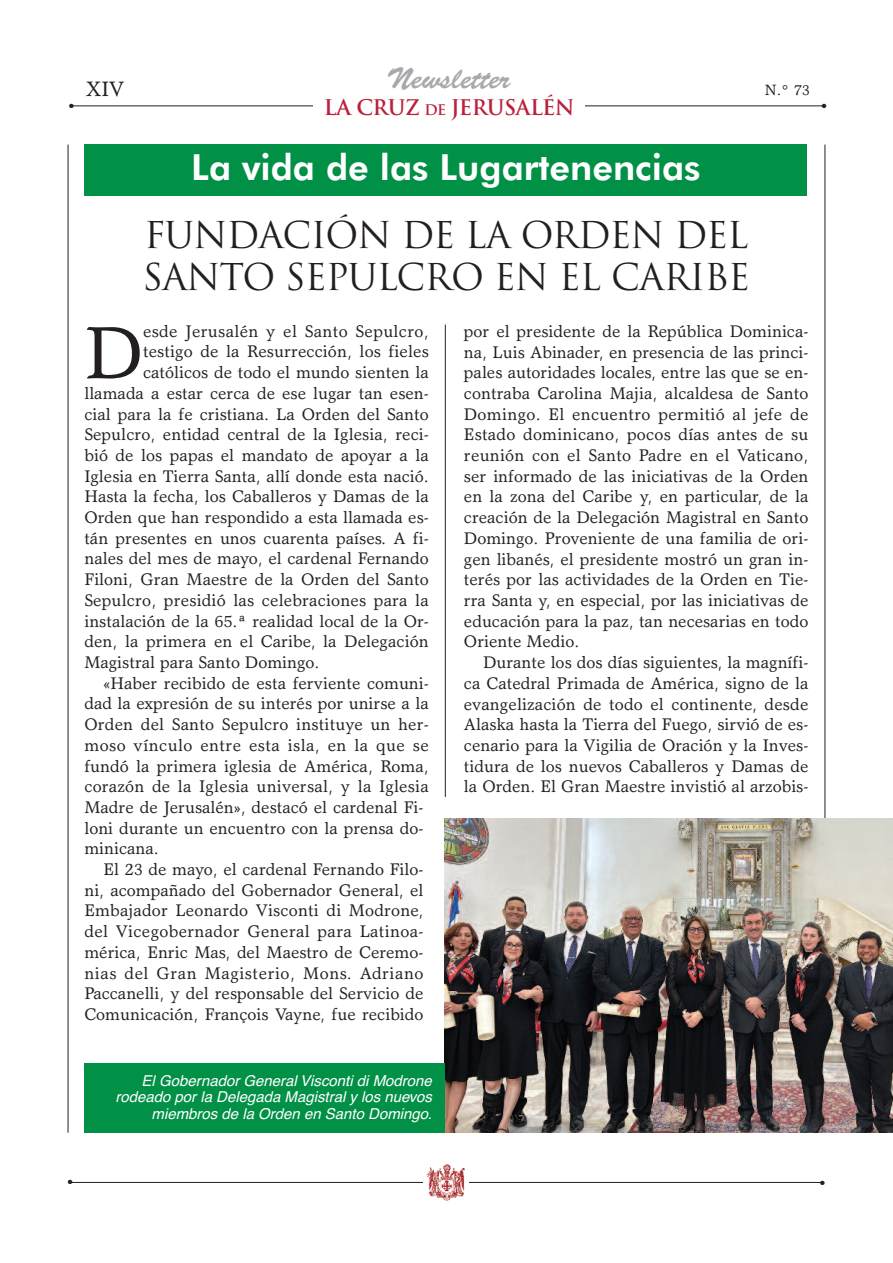
<style>
.page{position:relative;width:893px;height:1263px;background:#fff}
.page>*{position:absolute;margin:0;border:0;box-sizing:border-box;transform-origin:0 0}
.t1{font:74.55px "Garth Graphic";color:#231f20}
.t2{font:36px/42px "Trajan";letter-spacing:-.025em;color:#231f20}
.t3{font:800 36px "Futura BT";color:#fff}
.t4{font:30px "Brush Script";color:#a8a9ad}
.t5{font:700 21px "Trajan";letter-spacing:-.025em;color:#bb1f39}
.t6{font:21px "Garth Graphic";color:#231f20}
.t7{font:16.95px/20.7px "Garth Graphic";color:#231f20;text-align:justify}
.t8{font:16.95px "Garth Graphic";letter-spacing:.02em;color:#231f20}
.t9{font:16.95px "Garth Graphic";letter-spacing:.025em;color:#231f20}
.t10{font:16.95px "Garth Graphic";letter-spacing:.035em;color:#231f20}
.t11{font:italic 15px/16.5px "Helvetica";color:#fff;text-align:right}
.t12{font:15px "Garth Graphic";color:#231f20}
.t13{font:6px "Zapf Dingbats";color:#231f20}
.s1{font-size:14.25px}
</style>
<div class="page">
<hr style="left:68px;top:145px;width:1px;height:987px;background:#231f20">
<hr style="left:825px;top:145px;width:1px;height:987px;background:#231f20">
<hr style="left:69px;top:1182px;width:754px;height:1px;background:#231f20">
<div style="left:424px;top:1163px;width:45px;height:41px;background:#fff"></div>
<img style="left:426px;top:1164px;width:39px;height:37px">
<div style="left:84px;top:145px;width:723px;height:51px;background:#009046"></div>
<hr style="left:71px;top:105px;width:754px;height:1px;background:#231f20">
<div style="left:314px;top:99px;width:271px;height:29px;background:#fff"></div>
<hr style="left:445px;top:325px;width:1px;height:472px;background:#231f20">
<img style="left:445px;top:818px;width:447px;height:314px">
<div style="left:84px;top:1063px;width:361px;height:69px;background:#009046"></div>
<h3 class="t4" style="left:387px;top:67px;width:125px">Newsletter</h3>
<p class="t6" style="left:86px;top:81px;width:40px">XIV</p>
<p class="t12" style="left:765px;top:84px;width:46px">N.° 73</p>
<p class="t5" style="left:324px;top:95px;width:252px">LA CRuz <span class="s1">DE</span> JERUSALÉN</p>
<p class="t13" style="left:69px;top:102px;width:6px">●</p>
<p class="t13" style="left:822px;top:103px;width:6px">●</p>
<h2 class="t3" style="left:191px;top:153px;width:511px">La vida de las Lugartenencias</h2>
<h2 class="t2" style="left:143px;top:214px;width:609px">FUNDACIÓN DE LA ORDEN DEL<br>SANTO SEPULCRO EN EL CARIBE</h2>
<h1 class="t1" style="left:84px;top:325px;width:60px">D</h1>
<p class="t8" style="left:143px;top:325px;width:287px">esde Jerusalén y el Santo Sepulcro,</p>
<p class="t7" style="left:143px;top:343px;width:287px">testigo de la Resurrección, los fieles</p>
<p class="t7" style="left:143px;top:364px;width:287px">católicos de todo el mundo sienten la</p>
<p class="t7" style="left:84px;top:384px;width:346px">llamada a estar cerca de ese lugar tan esen-</p>
<p class="t7" style="left:84px;top:405px;width:346px">cial para la fe cristiana. La Orden del Santo</p>
<p class="t7" style="left:84px;top:426px;width:346px">Sepulcro, entidad central de la Iglesia, reci-</p>
<p class="t7" style="left:84px;top:446px;width:346px">bió de los papas el mandato de apoyar a la</p>
<p class="t7" style="left:84px;top:467px;width:346px">Iglesia en Tierra Santa, allí donde esta nació.</p>
<p class="t7" style="left:84px;top:488px;width:346px">Hasta la fecha, los Caballeros y Damas de la</p>
<p class="t7" style="left:84px;top:509px;width:346px">Orden que han respondido a esta llamada es-</p>
<p class="t7" style="left:84px;top:529px;width:346px">tán presentes en unos cuarenta países. A fi-</p>
<p class="t7" style="left:84px;top:550px;width:346px">nales del mes de mayo, el cardenal Fernando</p>
<p class="t7" style="left:84px;top:571px;width:346px">Filoni, Gran Maestre de la Orden del Santo</p>
<p class="t7" style="left:84px;top:591px;width:346px">Sepulcro, presidió las celebraciones para la</p>
<p class="t7" style="left:84px;top:612px;width:346px">instalación de la 65.ª realidad local de la Or-</p>
<p class="t7" style="left:84px;top:633px;width:346px">den, la primera en el Caribe, la Delegación</p>
<p class="t7" style="left:84px;top:653px;width:237px">Magistral para Santo Domingo.</p>
<p class="t7" style="left:104px;top:674px;width:327px">«Haber recibido de esta ferviente comuni-</p>
<p class="t7" style="left:84px;top:695px;width:346px">dad la expresión de su interés por unirse a la</p>
<p class="t7" style="left:84px;top:716px;width:346px">Orden del Santo Sepulcro instituye un her-</p>
<p class="t9" style="left:84px;top:739px;width:346px">moso vínculo entre esta isla, en la que se</p>
<p class="t7" style="left:84px;top:757px;width:346px">fundó la primera iglesia de América, Roma,</p>
<p class="t7" style="left:84px;top:778px;width:346px">corazón de la Iglesia universal, y la Iglesia</p>
<p class="t7" style="left:84px;top:798px;width:341px">Madre de Jerusalén», destacó el cardenal Fi-</p>
<p class="t7" style="left:84px;top:819px;width:341px">loni durante un encuentro con la prensa do-</p>
<p class="t7" style="left:84px;top:840px;width:76px">minicana.</p>
<p class="t7" style="left:104px;top:860px;width:321px">El 23 de mayo, el cardenal Fernando Filo-</p>
<p class="t7" style="left:84px;top:881px;width:341px">ni, acompañado del Gobernador General, el</p>
<p class="t7" style="left:84px;top:902px;width:341px">Embajador Leonardo Visconti di Modrone,</p>
<p class="t8" style="left:84px;top:925px;width:341px">del Vicegobernador General para Latinoa-</p>
<p class="t7" style="left:84px;top:943px;width:341px">mérica, Enric Mas, del Maestro de Ceremo-</p>
<p class="t10" style="left:84px;top:966px;width:341px">nias del Gran Magisterio, Mons. Adriano</p>
<p class="t7" style="left:84px;top:985px;width:341px">Paccanelli, y del responsable del Servicio de</p>
<p class="t7" style="left:84px;top:1005px;width:341px">Comunicación, François Vayne, fue recibido</p>
<p class="t11" style="left:115px;top:1072px;width:318px">El Gobernador General Visconti di Modrone rodeado por la Delegada Magistral y los nuevos miembros de la Orden en Santo Domingo.</p>
<p class="t7" style="left:464px;top:322px;width:346px">por el presidente de la República Dominica&shy;na, Luis Abinader, en presencia de las princi&shy;pales autoridades locales, entre las que se en&shy;contraba Carolina Majia, alcaldesa de Santo Domingo. El encuentro permitió al jefe de Estado dominicano, pocos días antes de su reunión con el Santo Padre en el Vaticano, ser informado de las iniciativas de la Orden en la zona del Caribe y, en particular, de la creación de la Delegación Magistral en Santo Domingo. Proveniente de una familia de ori&shy;gen libanés, el presidente mostró un gran in&shy;terés por las actividades de la Orden en Tie&shy;rra Santa y, en especial, por las iniciativas de educación para la paz, tan necesarias en todo Oriente Medio.</p>
<p class="t7" style="left:464px;top:654px;width:346px;text-indent:19px">Durante los dos días siguientes, la magnífi&shy;ca Catedral Primada de América, signo de la evangelización de todo el continente, desde Alaska hasta la Tierra del Fuego, sirvió de es&shy;cenario para la Vigilia de Oración y la Inves&shy;tidura de los nuevos Caballeros y Damas de la Orden. El Gran Maestre invistió al arzobis-</p>
<p class="t13" style="left:68px;top:1179px;width:6px">●</p>
<p class="t13" style="left:820px;top:1179px;width:6px">●</p>
</div>
